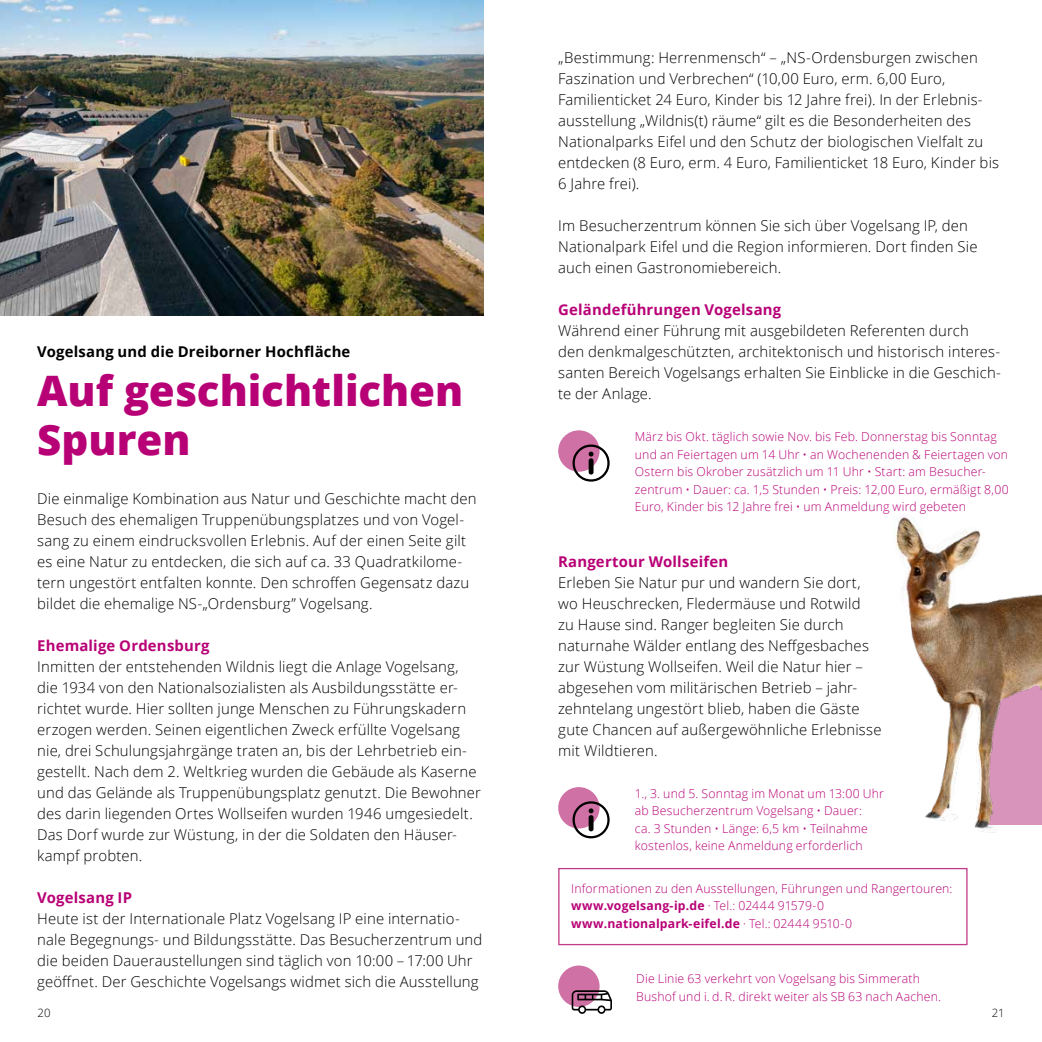
<style>
.page{position:relative;width:1042px;height:1042px;background:#fff}
.page>*{position:absolute;margin:0;border:0;box-sizing:border-box;transform-origin:0 0}
.t1{font:800 42px/49px "Open Sans";color:#b80076}
.t2{font:300 14.88px/21px "Open Sans";letter-spacing:.01em;color:#000}
.t3{font:700 14.88px "Open Sans";letter-spacing:.015em;color:#b80076}
.t4{font:700 14.88px "Open Sans";letter-spacing:.015em;color:#000}
.t5{font:300 12.25px/17.5px "Open Sans";letter-spacing:.015em;color:#b80076}
.t6{font:300 11.38px "Open Sans";color:#000}
.s1{font-weight:700}
</style>
<div class="page">
<img style="left:0;top:0;width:484px;height:315px">
<div style="left:558px;top:965px;width:41px;height:42px;background:#cf71a5;border-radius:50%"></div>
<svg style="left:572px;top:990px;width:40px;height:24px"></svg>
<div style="left:558px;top:430px;width:41px;height:42px;background:#cf71a5;border-radius:50%"></div>
<svg style="left:572px;top:444px;width:37px;height:37px"></svg>
<div style="left:558px;top:787px;width:41px;height:41px;background:#cf71a5;border-radius:50%"></div>
<svg style="left:572px;top:801px;width:37px;height:37px"></svg>
<div style="left:558px;top:868px;width:409px;height:77px;border:1px solid #c23d88"></div>
<img style="left:895px;top:515px;width:147px;height:318px">
<p class="t4" style="left:37px;top:341px;width:315px">Vogelsang und die Dreiborner Hochfläche</p>
<h1 class="t1" style="left:37px;top:364px;width:428px">Auf geschichtlichen<br>Spuren</h1>
<p class="t2" style="left:37px;top:488px;width:441px">Die einmalige Kombination aus Natur und Geschichte macht den Besuch des ehemaligen Truppenübungsplatzes und von Vogel&shy;sang zu einem eindrucksvollen Erlebnis. Auf der einen Seite gilt es eine Natur zu entdecken, die sich auf ca. 33 Quadratkilome&shy;tern ungestört entfalten konnte. Den schroffen Gegensatz dazu bildet die ehemalige NS-„Ordensburg” Vogelsang.</p>
<p class="t3" style="left:37px;top:635px;width:174px">Ehemalige Ordensburg</p>
<p class="t2" style="left:37px;top:656px;width:445px">Inmitten der entstehenden Wildnis liegt die Anlage Vogelsang, die 1934 von den Nationalsozialisten als Ausbildungsstätte er&shy;richtet wurde. Hier sollten junge Menschen zu Führungskadern erzogen werden. Seinen eigentlichen Zweck erfüllte Vogelsang nie, drei Schulungsjahrgänge traten an, bis der Lehrbetrieb ein&shy;gestellt. Nach dem 2. Weltkrieg wurden die Gebäude als Kaserne und das Gelände als Truppenübungsplatz genutzt. Die Bewohner des darin liegenden Ortes Wollseifen wurden 1946 umgesiedelt.<br>Das Dorf wurde zur Wüstung, in der die Soldaten den Häuser&shy;kampf probten.</p>
<p class="t3" style="left:37px;top:887px;width:96px">Vogelsang IP</p>
<p class="t2" style="left:37px;top:908px;width:447px">Heute ist der Internationale Platz Vogelsang IP eine internatio&shy;nale Begegnungs- und Bildungsstätte. Das Besucherzentrum und die beiden Daueraustellungen sind täglich von 10:00 – 17:00 Uhr geöffnet. Der Geschichte Vogelsangs widmet sich die Ausstellung</p>
<p class="t2" style="left:558px;top:47px;width:442px">„Bestimmung: Herrenmensch“ – „NS-Ordensburgen zwischen Faszination und Verbrechen“ (10,00 Euro, erm. 6,00 Euro, Familienticket 24 Euro, Kinder bis 12 Jahre frei). In der Erlebnis&shy;ausstellung „Wildnis(t) räume“ gilt es die Besonderheiten des Nationalparks Eifel und den Schutz der biologischen Vielfalt zu entdecken (8 Euro, erm. 4 Euro, Familienticket 18 Euro, Kinder bis 6 Jahre frei).</p>
<p class="t2" style="left:558px;top:215px;width:421px">Im Besucherzentrum können Sie sich über Vogelsang IP, den<br>Nationalpark Eifel und die Region informieren. Dort finden Sie auch einen Gastronomiebereich.</p>
<p class="t3" style="left:558px;top:299px;width:224px">Geländeführungen Vogelsang</p>
<p class="t2" style="left:558px;top:320px;width:444px">Während einer Führung mit ausgebildeten Referenten durch<br>den denkmalgeschützten, architektonisch und historisch interes&shy;santen Bereich Vogelsangs erhalten Sie Einblicke in die Geschich&shy;te der Anlage.</p>
<p class="t5" style="left:635px;top:427px;width:375px">März bis Okt. täglich sowie Nov. bis Feb. Donnerstag bis Sonntag und an Feiertagen um 14 Uhr • an Wochenenden &amp; Feiertagen von Ostern bis Okrober zusätzlich um 11 Uhr • Start: am Besucher&shy;zentrum • Dauer: ca. 1,5 Stunden • Preis: 12,00 Euro, ermäßigt 8,00<br>Euro, Kinder bis 12 Jahre frei • um Anmeldung wird gebeten</p>
<p class="t3" style="left:558px;top:551px;width:172px">Rangertour Wollseifen</p>
<p class="t2" style="left:558px;top:572px;width:325px">Erleben Sie Natur pur und wandern Sie dort, wo Heuschrecken, Fledermäuse und Rotwild<br>zu Hause sind. Ranger begleiten Sie durch naturnahe Wälder entlang des Neffgesbaches zur Wüstung Wollseifen. Weil die Natur hier – abgesehen vom militärischen Betrieb – jahr&shy;zehntelang ungestört blieb, haben die Gäste gute Chancen auf außergewöhnliche Erlebnisse mit Wildtieren.</p>
<p class="t5" style="left:635px;top:784px;width:251px">1., 3. und 5. Sonntag im Monat um 13:00 Uhr ab Besucherzentrum Vogelsang • Dauer:<br>ca. 3 Stunden • Länge: 6,5 km • Teilnahme kostenlos, keine Anmeldung erforderlich</p>
<p class="t5" style="left:571px;top:879px;width:383px">Informationen zu den Ausstellungen, Führungen und Rangertouren: <span class="s1">www.vogelsang-ip.de</span> · Tel.: 02444 91579-0 <span class="s1">www.nationalpark-eifel.de</span> · Tel.: 02444 9510-0</p>
<p class="t5" style="left:636px;top:969px;width:306px">Die Linie 63 verkehrt von Vogelsang bis Simmerath<br>Bushof und i. d. R. direkt weiter als SB 63 nach Aachen.</p>
<p class="t6" style="left:37px;top:1005px;width:15px">20</p>
<p class="t6" style="left:992px;top:1005px;width:14px">21</p>
</div>
